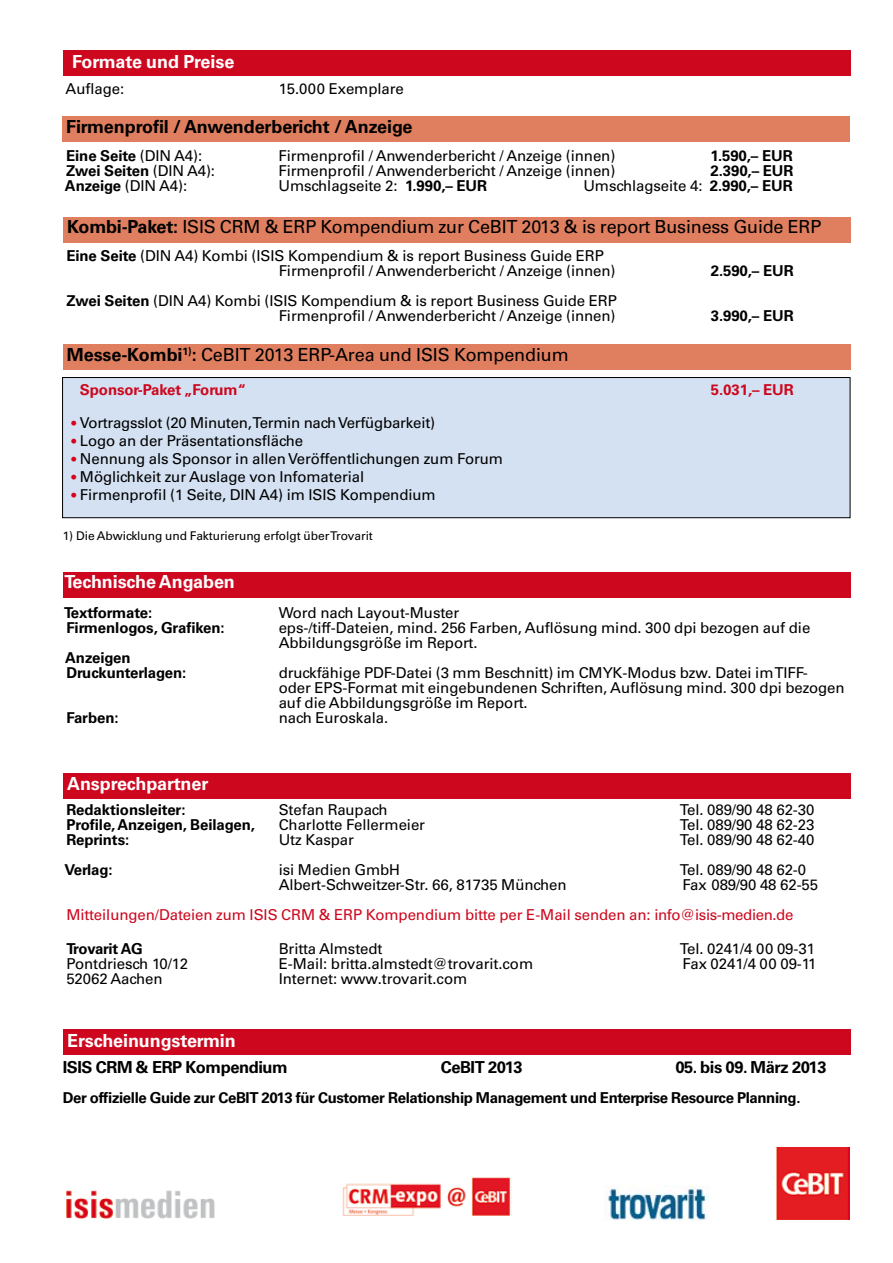
<style>
.page{position:relative;width:893px;height:1263px;background:#fff}
.page>*{position:absolute;margin:0;border:0;box-sizing:border-box;transform-origin:0 0}
.t1{font:18px "Univers LT";letter-spacing:-.01em;color:#000}
.t2{font:700 18px "Univers LT";letter-spacing:-.005em;color:#fff}
.t3{font:700 18px "Univers LT";letter-spacing:-.005em;color:#000}
.t4{font:700 16.5px "Univers LT";letter-spacing:-.025em;color:#000}
.t5{font:15px/15px "Univers LT";letter-spacing:-.005em;color:#000}
.t6{font:700 15px "Univers LT";letter-spacing:-.025em;color:#000}
.t7{font:700 15px/15px "Univers LT";letter-spacing:-.005em;color:#000}
.t8{font:15px "Univers LT";letter-spacing:-.005em;color:#cd071e}
.t9{font:700 15px "Univers LT";letter-spacing:-.005em;color:#cd071e}
.t10{font:12px "Univers LT";letter-spacing:-.005em;color:#000}
.s1{font-weight:400}
.s2{font-weight:700}
.s3{font-size:13.5px;color:#d8001b}
</style>
<div class="page">
<div style="left:63px;top:50px;width:788px;height:26px;background:#cd071e"></div>
<div style="left:62px;top:116px;width:788px;height:26px;background:#e07f60"></div>
<div style="left:63px;top:344px;width:788px;height:26px;background:#e07f60"></div>
<div style="left:63px;top:377px;width:787px;height:141px;background:#d4e1f2"></div>
<div style="left:62px;top:377px;width:788px;height:141px;border:1px solid #000"></div>
<div style="left:63px;top:572px;width:787px;height:25px;background:#cd071e"></div>
<div style="left:63px;top:774px;width:787px;height:25px;background:#cd071e"></div>
<div style="left:63px;top:217px;width:787px;height:25px;background:#e07f60"></div>
<div style="left:63px;top:1029px;width:787px;height:25px;background:#cd071e"></div>
<img style="left:66px;top:1190px;width:148px;height:28px">
<img style="left:605px;top:1185px;width:104px;height:36px">
<img style="left:776px;top:1147px;width:73px;height:72px">
<img style="left:342px;top:1177px;width:169px;height:39px">
<p class="t2" style="left:72px;top:51px;width:164px">Formate und Preise</p>
<p class="t5" style="left:66px;top:81px;width:60px">Auflage:</p>
<p class="t5" style="left:279px;top:81px;width:127px">15.000 Exemplare</p>
<p class="t3" style="left:66px;top:116px;width:348px">Firmenprofil / Anwenderbericht / Anzeige</p>
<p class="t7" style="left:66px;top:148px;width:138px">Eine Seite <span class="s1">(DIN A4):</span></p>
<p class="t5" style="left:278px;top:148px;width:338px">Firmenprofil / Anwenderbericht / Anzeige (innen)</p>
<p class="t6" style="left:710px;top:146px;width:84px">1.590,– EUR</p>
<p class="t7" style="left:66px;top:163px;width:151px">Zwei Seiten <span class="s1">(DIN A4):</span></p>
<p class="t5" style="left:278px;top:163px;width:338px">Firmenprofil / Anwenderbericht / Anzeige (innen)</p>
<p class="t6" style="left:710px;top:161px;width:84px">2.390,– EUR</p>
<p class="t5" style="left:65px;top:178px;width:124px"><span class="s2">Anzeige</span> (DIN A4):</p>
<p class="t5" style="left:278px;top:178px;width:210px">Umschlagseite 2: <span class="s2">1.990,– EUR</span></p>
<p class="t5" style="left:583px;top:178px;width:211px">Umschlagseite 4: <span class="s2">2.990,– EUR</span></p>
<p class="t1" style="left:67px;top:216px;width:756px"><span class="s2">Kombi-Paket:</span> ISIS CRM &amp; ERP Kompendium zur CeBIT 2013 &amp; is report Business Guide ERP</p>
<p class="t5" style="left:279px;top:248px;width:338px;text-indent:-212px"><span class="s2">Eine Seite</span> (DIN A4) Kombi (ISIS Kompendium &amp; is report Business Guide ERP<br>Firmenprofil / Anwenderbericht / Anzeige (innen)</p>
<p class="t6" style="left:711px;top:262px;width:84px">2.590,– EUR</p>
<p class="t5" style="left:66px;top:293px;width:552px;text-align:right"><span class="s2">Zwei Seiten</span> (DIN A4) Kombi (ISIS Kompendium &amp; is report Business Guide ERP<br>Firmenprofil / Anwenderbericht / Anzeige (innen)</p>
<p class="t6" style="left:711px;top:307px;width:84px">3.990,– EUR</p>
<p class="t1" style="left:67px;top:344px;width:503px"><span class="s2">Messe-Kombi</span><sup>1)</sup><span class="s2">:</span> CeBIT 2013 ERP-Area und ISIS Kompendium</p>
<p class="t9" style="left:80px;top:381px;width:168px">Sponsor-Paket „Forum“</p>
<p class="t9" style="left:711px;top:381px;width:84px">5.031,– EUR</p>
<p class="t5" style="left:71px;top:415px;width:365px"><span class="s3">•</span> Vortragsslot (20 Minuten, Termin nach Verfügbarkeit)</p>
<p class="t5" style="left:71px;top:433px;width:233px"><span class="s3">•</span> Logo an der Präsentationsfläche</p>
<p class="t5" style="left:71px;top:451px;width:433px"><span class="s3">•</span> Nennung als Sponsor in allen Veröffentlichungen zum Forum</p>
<p class="t5" style="left:71px;top:469px;width:294px"><span class="s3">•</span> Möglichkeit zur Auslage von Infomaterial</p>
<p class="t5" style="left:71px;top:487px;width:366px"><span class="s3">•</span> Firmenprofil (1 Seite, DIN A4) im ISIS Kompendium</p>
<p class="t10" style="left:63px;top:528px;width:312px">1) Die Abwicklung und Fakturierung erfolgt über Trovarit</p>
<p class="t2" style="left:64px;top:571px;width:172px">Technische Angaben</p>
<p class="t7" style="left:64px;top:605px;width:90px">Textformate:</p>
<p class="t5" style="left:279px;top:605px;width:182px">Word nach Layout-Muster</p>
<p class="t7" style="left:66px;top:620px;width:160px">Firmenlogos, Grafiken:</p>
<p class="t5" style="left:279px;top:620px;width:533px">eps-/tiff-Dateien, mind. 256 Farben, Auflösung mind. 300 dpi bezogen auf die<br>Abbildungsgröße im Report.</p>
<p class="t7" style="left:65px;top:650px;width:123px">Anzeigen<br>Druckunterlagen:</p>
<p class="t5" style="left:279px;top:665px;width:567px">druckfähige PDF-Datei (3 mm Beschnitt) im CMYK-Modus bzw. Datei im TIFF-<br>oder EPS-Format mit eingebundenen Schriften, Auflösung mind. 300 dpi bezogen auf die Abbildungsgröße im Report.</p>
<p class="t6" style="left:66px;top:709px;width:54px">Farben:</p>
<p class="t5" style="left:279px;top:710px;width:111px">nach Euroskala.</p>
<p class="t2" style="left:67px;top:773px;width:143px">Ansprechpartner</p>
<p class="t7" style="left:66px;top:802px;width:121px">Redaktionsleiter:</p>
<p class="t5" style="left:279px;top:802px;width:111px">Stefan Raupach</p>
<p class="t5" style="left:680px;top:802px;width:136px">Tel. 089/90 48 62-30</p>
<p class="t7" style="left:66px;top:817px;width:190px">Profile, Anzeigen, Beilagen,</p>
<p class="t5" style="left:279px;top:817px;width:148px">Charlotte Fellermeier</p>
<p class="t5" style="left:680px;top:817px;width:136px">Tel. 089/90 48 62-23</p>
<p class="t7" style="left:66px;top:832px;width:64px">Reprints:</p>
<p class="t5" style="left:279px;top:832px;width:77px">Utz Kaspar</p>
<p class="t5" style="left:680px;top:832px;width:136px">Tel. 089/90 48 62-40</p>
<p class="t6" style="left:65px;top:861px;width:50px">Verlag:</p>
<p class="t5" style="left:279px;top:862px;width:123px">isi Medien GmbH</p>
<p class="t5" style="left:680px;top:862px;width:128px">Tel. 089/90 48 62-0</p>
<p class="t5" style="left:279px;top:877px;width:289px">Albert-Schweitzer-Str. 66, 81735 München</p>
<p class="t5" style="left:682px;top:877px;width:137px">Fax 089/90 48 62-55</p>
<p class="t8" style="left:66px;top:906px;width:728px">Mitteilungen/Dateien zum ISIS CRM &amp; ERP Kompendium bitte per E-Mail senden an: info@isis-medien.de</p>
<p class="t6" style="left:66px;top:940px;width:78px">Trovarit AG</p>
<p class="t5" style="left:279px;top:941px;width:105px">Britta Almstedt</p>
<p class="t5" style="left:680px;top:941px;width:137px">Tel. 0241/4 00 09-31</p>
<p class="t5" style="left:66px;top:956px;width:123px">Pontdriesch 10/12</p>
<p class="t5" style="left:279px;top:956px;width:256px">E-Mail: britta.almstedt@trovarit.com</p>
<p class="t5" style="left:682px;top:956px;width:135px">Fax 0241/4 00 09-11</p>
<p class="t5" style="left:66px;top:971px;width:98px">52062 Aachen</p>
<p class="t5" style="left:279px;top:971px;width:190px">Internet: www.trovarit.com</p>
<p class="t2" style="left:67px;top:1030px;width:170px">Erscheinungstermin</p>
<p class="t4" style="left:63px;top:1057px;width:227px">ISIS CRM &amp; ERP Kompendium</p>
<p class="t4" style="left:441px;top:1057px;width:83px">CeBIT 2013</p>
<p class="t4" style="left:675px;top:1057px;width:153px">05. bis 09. März 2013</p>
<p class="t6" style="left:63px;top:1088px;width:739px">Der offizielle Guide zur CeBIT 2013 für Customer Relationship Management und Enterprise Resource Planning.</p>
</div>
